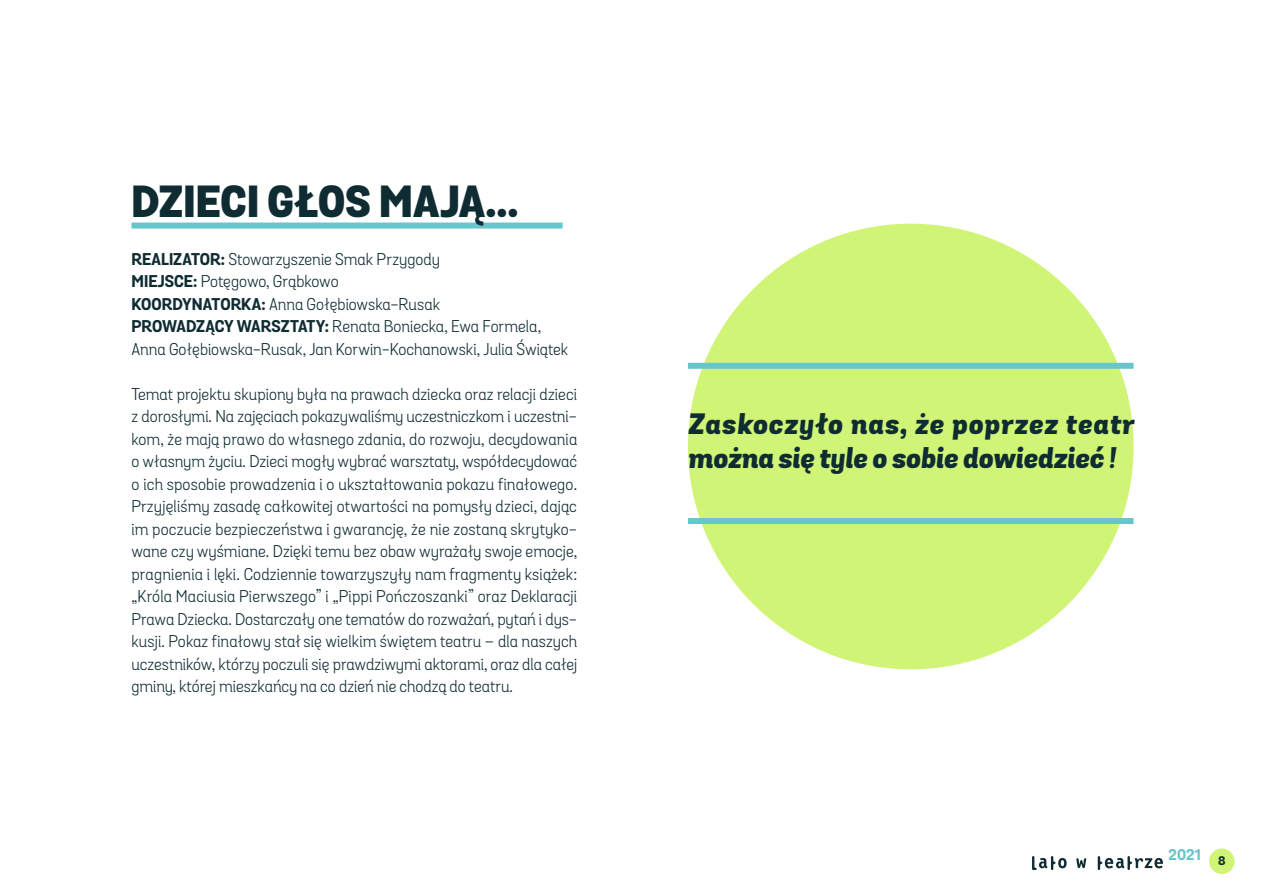
<style>
.page{position:relative;width:1263px;height:893px;background:#fff}
.page>*{position:absolute;margin:0;border:0;box-sizing:border-box;transform-origin:0 0}
.TYTUL_SPEKTAKLU{font:800 43.5px "Grota Sans Alt";letter-spacing:.005em;color:#0f2c33}
.tekst{font:italic 800 28.5px/34.2px "Grota Sans";letter-spacing:.005em;color:#0f2c33}
.tekst-2{font:16.5px/22.5px "Grota Sans Alt";color:#0f2c33;text-align:justify}
.tekst_chorągiewka{font:16.5px/22.5px "Grota Sans Alt";color:#0f2c33}
.t1{font:700 15px "Grota Sans Alt";color:#66c6cb}
.s1{font-weight:700}
</style>
<div class="page">
<div style="left:688px;top:224px;width:445px;height:445px;background:#d0f476;border-radius:50%"></div>
<div style="left:688px;top:518px;width:445px;height:6px;background:#66c6cb"></div>
<div style="left:688px;top:363px;width:445px;height:6px;background:#66c6cb"></div>
<svg style="left:1032px;top:856px;width:35px;height:14px"></svg>
<svg style="left:1098px;top:856px;width:65px;height:14px"></svg>
<svg style="left:1076px;top:858px;width:10px;height:10px"></svg>
<div style="left:1209px;top:848px;width:25px;height:26px;background:#d0f476;border-radius:50%"></div>
<div style="left:131px;top:223px;width:432px;height:6px;background:#66c6cb"></div>
<p class="TYTUL_SPEKTAKLU" style="left:131px;top:174px;width:388px">DZIECI GŁOS MAJĄ...</p>
<p class="tekst_chorągiewka" style="left:131px;top:248px;width:310px"><span class="s1">REALIZATOR:</span> Stowarzyszenie Smak Przygody</p>
<p class="tekst_chorągiewka" style="left:131px;top:270px;width:209px"><span class="s1">MIEJSCE:</span> Potęgowo, Grąbkowo</p>
<p class="tekst_chorągiewka" style="left:131px;top:293px;width:310px"><span class="s1">KOORDYNATORKA:</span> Anna Gołębiowska-Rusak</p>
<p class="tekst_chorągiewka" style="left:131px;top:315px;width:438px"><span class="s1">PROWADZĄCY WARSZTATY:</span> Renata Boniecka, Ewa Formela,<br>Anna Gołębiowska-Rusak, Jan Korwin-Kochanowski, Julia Świątek</p>
<p class="tekst-2" style="left:131px;top:383px;width:447px">Temat projektu skupiony była na prawach dziecka oraz relacji dzieci z dorosłymi. Na zajęciach pokazywaliśmy uczestniczkom i uczestni&shy;kom, że mają prawo do własnego zdania, do rozwoju, decydowania o własnym życiu. Dzieci mogły wybrać warsztaty, współdecydować o ich sposobie prowadzenia i o ukształtowania pokazu finałowego.<br>Przyjęliśmy zasadę całkowitej otwartości na pomysły dzieci, dając im poczucie bezpieczeństwa i gwarancję, że nie zostaną skrytyko&shy;wane czy wyśmiane. Dzięki temu bez obaw wyrażały swoje emocje, pragnienia i lęki. Codziennie towarzyszyły nam fragmenty książek: „Króla Maciusia Pierwszego” i „Pippi Pończoszanki” oraz Deklaracji Prawa Dziecka. Dostarczały one tematów do rozważań, pytań i dys&shy;kusji. Pokaz finałowy stał się wielkim świętem teatru – dla naszych uczestników, którzy poczuli się prawdziwymi aktorami, oraz dla całej gminy, której mieszkańcy na co dzień nie chodzą do teatru.</p>
<p class="tekst" style="left:688px;top:409px;width:447px">Zaskoczyło nas, że poprzez teatr można się tyle o sobie dowiedzieć !</p>
<p class="t1" style="left:1168px;top:845px;width:58px">2021 <sub>8</sub></p>
</div>
